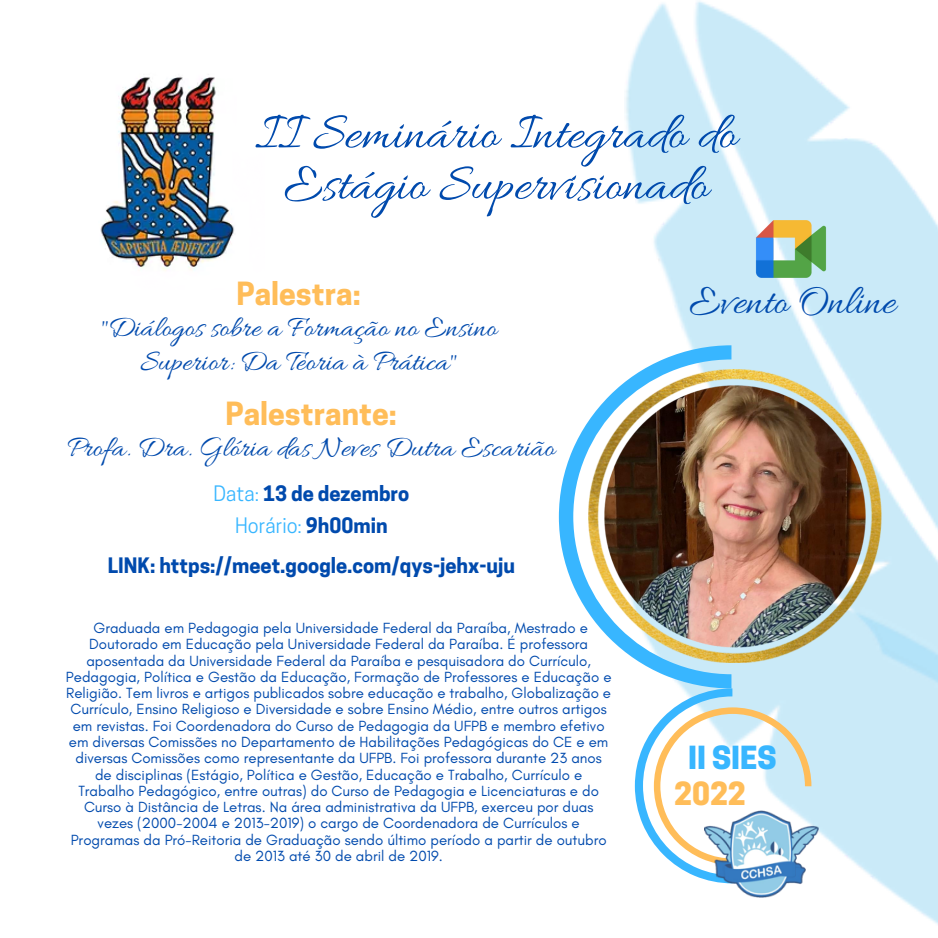
<style>
.page{position:relative;width:938px;height:938px;background:#fff}
.page>*{position:absolute;margin:0;border:0;box-sizing:border-box;transform-origin:0 0}
.t1{font:53.5px/51.2px "Allura";color:#004aad;text-align:center}
.t2{font:42.5px "Allura";color:#004aad}
.t3{font:30px/33.8px "Allura";color:#004aad;text-align:center}
.t4{font:700 30px "Cooper Hewitt";color:#ffbd59}
.t5{font:800 30px "Cooper Hewitt";color:#38b6ff}
.t6{font:800 30px "Cooper Hewitt";color:#ffbd59}
.t7{font:700 20px/31.8px "Cooper Hewitt";color:#004aad;text-align:center}
.t8{font:15px/16.2px "Glacial Indifference";color:#004aad;text-align:center}
.s1{font-weight:400;color:#38b6ff}
</style>
<div class="page">
<img style="left:625px;top:0;width:313px;height:925px">
<img style="left:100px;top:74px;width:135px;height:197px">
<svg style="left:635px;top:688px;width:176px;height:195px"></svg>
<img style="left:704px;top:797px;width:114px;height:114px">
<svg style="left:559px;top:345px;width:172px;height:343px"></svg>
<img style="left:749px;top:207px;width:83px;height:83px">
<img style="left:588px;top:370px;width:293px;height:292px">
<h1 class="t1" style="left:255px;top:111px;width:483px">II Seminário Integrado do<br>Estágio Supervisionado</h1>
<h3 class="t4" style="left:236px;top:283px;width:126px">Palestra:</h3>
<h3 class="t3" style="left:100px;top:313px;width:398px">"Diálogos sobre a Formação no Ensino<br>Superior: Da Teoria à Prática"</h3>
<h3 class="t4" style="left:225px;top:402px;width:173px">Palestrante:</h3>
<h3 class="t3" style="left:67px;top:432px;width:489px">Profa. Dra. Glória das Neves Dutra Escarião</h3>
<h3 class="t7" style="left:213px;top:480px;width:197px"><span class="s1">Data:</span> 13 de dezembro<br><span class="s1">Horário:</span> 9h00min</h3>
<h3 class="t7" style="left:108px;top:552px;width:409px">LINK: https://meet.google.com/qys-jehx-uju</h3>
<p class="t8" style="left:66px;top:619px;width:547px">Graduada em Pedagogia pela Universidade Federal da Paraíba, Mestrado e Doutorado em Educação pela Universidade Federal da Paraíba. É professora aposentada da Universidade Federal da Paraíba e pesquisadora do Currículo, Pedagogia, Política e Gestão da Educação, Formação de Professores e Educação e Religião. Tem livros e artigos publicados sobre educação e trabalho, Globalização e Currículo, Ensino Religioso e Diversidade e sobre Ensino Médio, entre outros artigos em revistas. Foi Coordenadora do Curso de Pedagogia da UFPB e membro efetivo em diversas Comissões no Departamento de Habilitações Pedagógicas do CE e em diversas Comissões como representante da UFPB. Foi professora durante 23 anos de disciplinas (Estágio, Política e Gestão, Educação e Trabalho, Currículo e Trabalho Pedagógico, entre outras) do Curso de Pedagogia e Licenciaturas e do Curso à Distância de Letras. Na área administrativa da UFPB, exerceu por duas vezes (2000-2004 e 2013-2019) o cargo de Coordenadora de Currículos e Programas da Pró-Reitoria de Graduação sendo último período a partir de outubro de 2013 até 30 de abril de 2019.</p>
<h2 class="t2" style="left:689px;top:278px;width:208px">Evento Online</h2>
<h3 class="t5" style="left:688px;top:746px;width:90px">II SIES</h3>
<h3 class="t6" style="left:674px;top:782px;width:73px">2022</h3>
</div>
